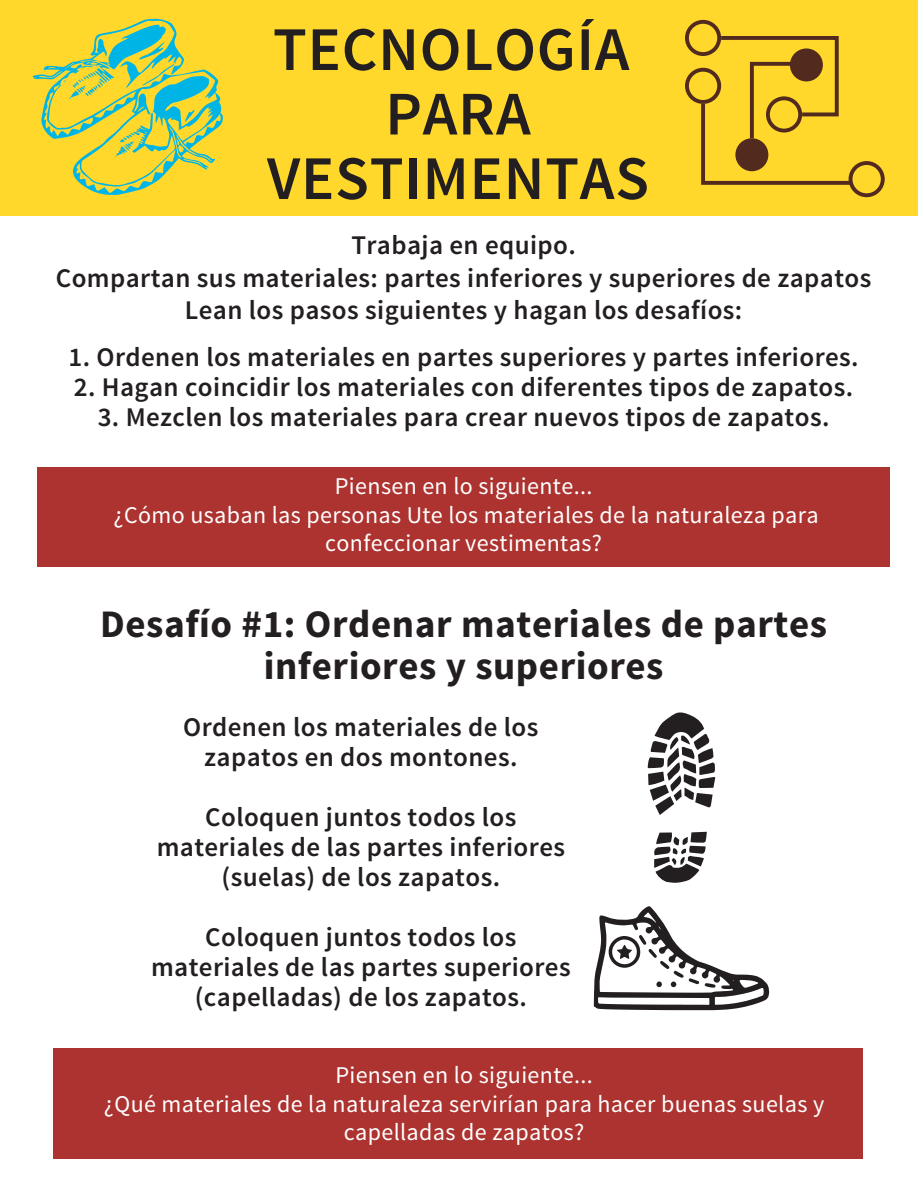
<style>
.page{position:relative;width:918px;height:1188px;background:#fff}
.page>*{position:absolute;margin:0;border:0;box-sizing:border-box;transform-origin:0 0}
.t1{font:600 62.1px/64.5px "Source Sans Pro";letter-spacing:.015em;color:#231f20;text-align:center}
.t2{font:700 39px/42px "Source Sans Pro";letter-spacing:.015em;color:#231f20;text-align:center}
.t3{font:600 27px/30px "Source Sans Pro";letter-spacing:.015em;color:#231f20;text-align:center}
.t4{font:24px/28.8px "Source Sans Pro";letter-spacing:.015em;color:#fff;text-align:center}
</style>
<div class="page">
<div style="left:0;top:0;width:918px;height:216px;background:#ffd82b"></div>
<svg style="left:33px;top:18px;width:190px;height:177px"></svg>
<svg style="left:685px;top:20px;width:200px;height:177px"></svg>
<div style="left:53px;top:1049px;width:809px;height:110px;background:#ac3330"></div>
<div style="left:38px;top:467px;width:852px;height:100px;background:#ac3330"></div>
<svg style="left:594px;top:906px;width:175px;height:104px"></svg>
<svg style="left:648px;top:712px;width:67px;height:103px"></svg>
<svg style="left:654px;top:832px;width:53px;height:51px"></svg>
<h1 class="t1" style="left:267px;top:19px;width:383px">TECNOLOGÍA<br>PARA<br>VESTIMENTAS</h1>
<p class="t3" style="left:56px;top:230px;width:817px;line-height:32.4px">Trabaja en equipo.<br>Compartan sus materiales: partes inferiores y superiores de zapatos<br>Lean los pasos siguientes y hagan los desafíos:</p>
<p class="t3" style="left:69px;top:342px;width:792px">1. Ordenen los materiales en partes superiores y partes inferiores.</p>
<p class="t3" style="left:74px;top:372px;width:781px">2. Hagan coincidir los materiales con diferentes tipos de zapatos.</p>
<p class="t3" style="left:98px;top:402px;width:733px">3. Mezclen los materiales para crear nuevos tipos de zapatos.</p>
<p class="t4" style="left:114px;top:472px;width:707px">Piensen en lo siguiente...<br>¿Cómo usaban las personas Ute los materiales de la naturaleza para confeccionar vestimentas?</p>
<h2 class="t2" style="left:100px;top:604px;width:729px">Desafío #1: Ordenar materiales de partes inferiores y superiores</h2>
<p class="t3" style="left:183px;top:713px;width:357px">Ordenen los materiales de los zapatos en dos montones.</p>
<p class="t3" style="left:157px;top:803px;width:410px">Coloquen juntos todos los materiales de las partes inferiores (suelas) de los zapatos.</p>
<p class="t3" style="left:151px;top:923px;width:421px">Coloquen juntos todos los materiales de las partes superiores (capelladas) de los zapatos.</p>
<p class="t4" style="left:104px;top:1061px;width:722px">Piensen en lo siguiente...<br>¿Qué materiales de la naturaleza servirían para hacer buenas suelas y capelladas de zapatos?</p>
</div>
